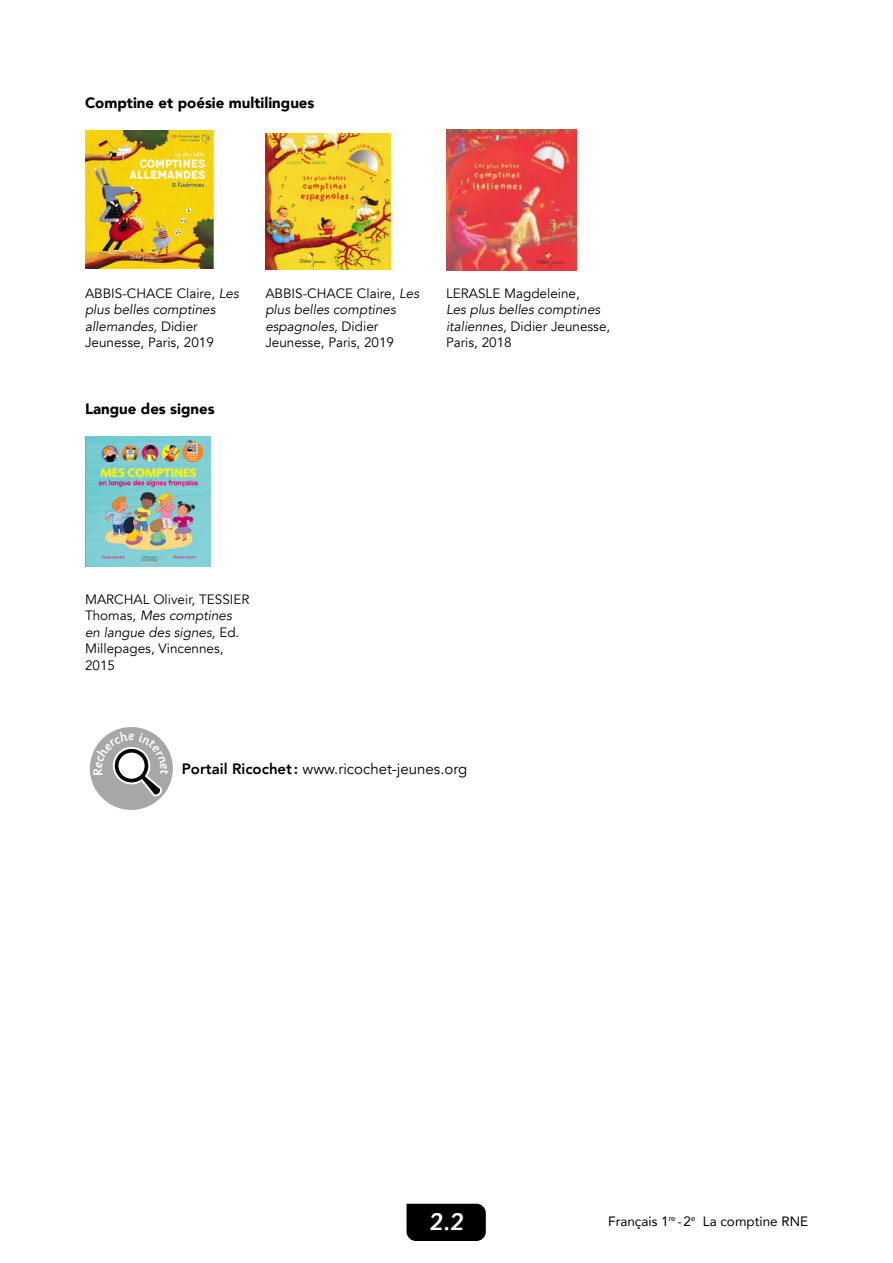
<style>
.page{position:relative;width:893px;height:1263px;background:#fff}
.page>*{position:absolute;margin:0;border:0;box-sizing:border-box;transform-origin:0 0}
.t1{font:500 27px "Sassoon Primary W01";color:#fff}
.t2{font:900 15px "Avenir";color:#000}
.t3{font:15px "Avenir";color:#000}
.t4{font:13.5px/16.5px "Avenir";color:#000}
.t5{font:13.5px "Avenir";color:#000}
.s1{font-style:italic}
.s2{font-weight:800}
</style>
<div class="page">
<div style="left:406px;top:1204px;width:80px;height:37px;background:#000"></div>
<img style="left:85px;top:131px;width:131px;height:138px">
<img style="left:265px;top:134px;width:125px;height:136px">
<img style="left:446px;top:130px;width:131px;height:140px">
<img style="left:85px;top:436px;width:125px;height:130px">
<div style="left:90px;top:727px;width:83px;height:83px;background:#a9a7a5;border-radius:50%"></div>
<svg style="left:93px;top:731px;width:75px;height:65px"></svg>
<p class="t2" style="left:85px;top:90px;width:231px">Comptine et poésie multilingues</p>
<p class="t4" style="left:85px;top:285px;width:155px">ABBIS-CHACE Claire, <span class="s1">Les plus belles comptines allemandes,</span> Didier<br>Jeunesse, Paris, 2019</p>
<p class="t4" style="left:265px;top:285px;width:155px">ABBIS-CHACE Claire, <span class="s1">Les plus belles comptines espagnoles,</span> Didier<br>Jeunesse, Paris, 2019</p>
<p class="t4" style="left:446px;top:285px;width:166px">LERASLE Magdeleine,<br><span class="s1">Les plus belles comptines italiennes,</span> Didier Jeunesse,<br>Paris, 2018</p>
<p class="t2" style="left:85px;top:396px;width:131px">Langue des signes</p>
<p class="t4" style="left:85px;top:591px;width:166px">MARCHAL Oliveir, TESSIER<br>Thomas, <span class="s1">Mes comptines en langue des signes,</span> Ed.<br>Millepages, Vincennes,<br>2015</p>
<p class="t3" style="left:182px;top:760px;width:287px"><span class="s2">Portail Ricochet:</span> www.ricochet-jeunes.org</p>
<p class="t1" style="left:429px;top:1207px;width:36px">2.2</p>
<p class="t5" style="left:703px;top:1210px;width:107px">La comptine RNE</p>
<p class="t5" style="left:608px;top:1210px;width:89px">Français 1<sup>re</sup> -2<sup>e</sup></p>
</div>
